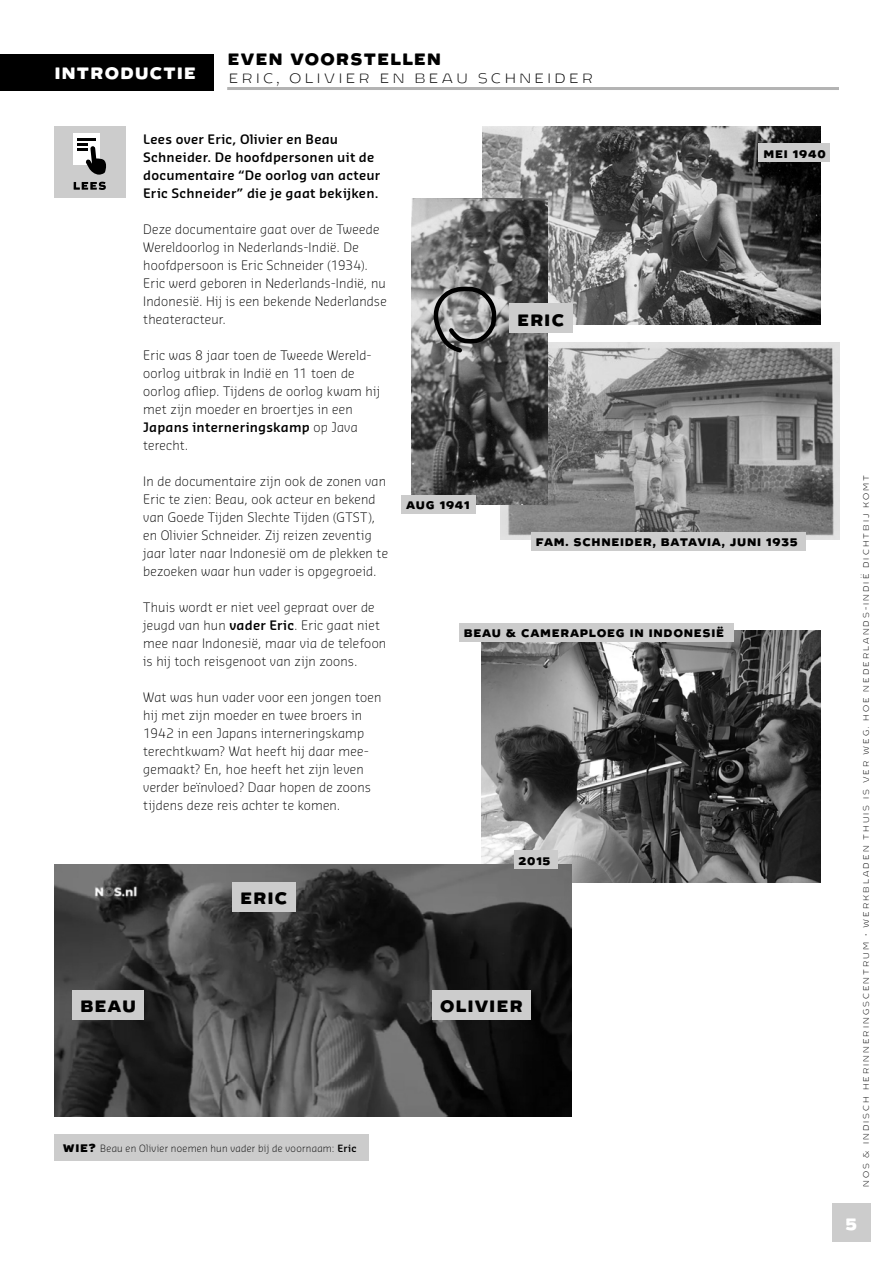
<style>
.page{position:relative;width:893px;height:1263px;background:#fff}
.page>*{position:absolute;margin:0;border:0;box-sizing:border-box;transform-origin:0 0}
.t1{font:18px "Typnic Headline";color:#000}
.t2{font:18px "Typnic Headline Fill";color:#000}
.t3{font:18px "Typnic Headline";color:#fff}
.t4{font:300 12.75px/18px "Sansa Std";letter-spacing:.02em;color:#000}
.t5{font:600 12.75px/18px "Sansa Std";letter-spacing:.02em;color:#000}
.t6{font:12px "Typnic Headline";color:#000}
.t7{font:10.5px "Typnic Headline Fill";color:#000}
.t8{font:300 9.75px "Sansa Std";letter-spacing:.03em;color:#000}
.s1{font-weight:600}
.s2{font-family:"Typnic Headline";font-weight:400;font-size:12px}
</style>
<div class="page">
<div style="left:832px;top:1203px;width:39px;height:39px;background:#ccc"></div>
<img style="left:500px;top:342px;width:339px;height:198px">
<img style="left:482px;top:126px;width:339px;height:198px">
<img style="left:481px;top:630px;width:339px;height:252px">
<img style="left:411px;top:198px;width:136px;height:306px">
<img style="left:54px;top:864px;width:517px;height:252px">
<svg style="left:431px;top:284px;width:70px;height:72px;background:#797979"></svg>
<div style="left:531px;top:532px;width:274px;height:18px;background:#ccc"></div>
<div style="left:459px;top:623px;width:274px;height:18px;background:#ccc"></div>
<div style="left:401px;top:495px;width:75px;height:18px;background:#ccc"></div>
<div style="left:759px;top:144px;width:71px;height:18px;background:#ccc"></div>
<div style="left:72px;top:990px;width:72px;height:30px;background:#ccc"></div>
<div style="left:232px;top:882px;width:63px;height:30px;background:#ccc"></div>
<div style="left:432px;top:990px;width:99px;height:30px;background:#ccc"></div>
<div style="left:514px;top:851px;width:44px;height:18px;background:#ccc"></div>
<div style="left:0;top:54px;width:213px;height:36px;background:#000"></div>
<div style="left:54px;top:126px;width:71px;height:71px;background:#ccc"></div>
<div style="left:73px;top:133px;width:26px;height:32px;background:#fff"></div>
<svg style="left:77px;top:138px;width:29px;height:37px"></svg>
<svg style="left:74px;top:182px;width:32px;height:8px"></svg>
<div style="left:54px;top:1134px;width:314px;height:27px;background:#ccc"></div>
<div style="left:509px;top:303px;width:63px;height:30px;background:#ccc"></div>
<hr style="left:227px;top:87px;width:612px;height:3px;background:#b3b3b3">
<h1 class="t3" style="left:54px;top:64px;width:144px">INTRODUCTIE</h1>
<h1 class="t1" style="left:227px;top:49px;width:216px">EVEN VOORSTELLEN</h1>
<h1 class="t2" style="left:227px;top:69px;width:369px">eric, olivier en beau schneider</h1>
<p class="t5" style="left:143px;top:130px;width:239px">Lees over Eric, Olivier en Beau Schneider. De hoofdpersonen uit de documentaire “De oorlog van acteur Eric Schneider” die je gaat bekijken.</p>
<p class="t4" style="left:143px;top:220px;width:245px">Deze documentaire gaat over de Tweede Wereldoorlog in Nederlands-Indië. De hoofdpersoon is Eric Schneider (1934).<br>Eric werd geboren in Nederlands-Indië, nu Indonesië. Hij is een bekende Nederlandse theateracteur.</p>
<p class="t4" style="left:143px;top:346px;width:238px">Eric was 8 jaar toen de Tweede Wereld&shy;oorlog uitbrak in Indië en 11 toen de oorlog afliep. Tijdens de oorlog kwam hij met zijn moeder en broertjes in een<br><span class="s1">Japans interneringskamp</span> op Java terecht.</p>
<p class="t4" style="left:143px;top:472px;width:246px">In de documentaire zijn ook de zonen van Eric te zien: Beau, ook acteur en bekend van Goede Tijden Slechte Tijden (GTST), en Olivier Schneider. Zij reizen zeventig jaar later naar Indonesië om de plekken te bezoeken waar hun vader is opgegroeid.</p>
<p class="t4" style="left:143px;top:598px;width:245px">Thuis wordt er niet veel gepraat over de jeugd van hun <span class="s1">vader Eric</span>. Eric gaat niet mee naar Indonesië, maar via de telefoon is hij toch reisgenoot van zijn zoons.</p>
<p class="t4" style="left:143px;top:688px;width:240px">Wat was hun vader voor een jongen toen hij met zijn moeder en twee broers in 1942 in een Japans interneringskamp terechtkwam? Wat heeft hij daar mee&shy;gemaakt? En, hoe heeft het zijn leven verder beïnvloed? Daar hopen de zoons tijdens deze reis achter te komen.</p>
<h1 class="t1" style="left:240px;top:889px;width:50px">ERIC</h1>
<h1 class="t1" style="left:517px;top:310px;width:50px">ERIC</h1>
<p class="t6" style="left:763px;top:147px;width:64px">MEI 1940</p>
<p class="t6" style="left:406px;top:498px;width:66px">AUG 1941</p>
<p class="t6" style="left:536px;top:536px;width:264px">FAM. SCHNEIDER, BATAVIA, JUNI 1935</p>
<p class="t6" style="left:463px;top:627px;width:263px">BEAU &amp; CAMERAPLOEG IN INDONESIË</p>
<p class="t6" style="left:518px;top:854px;width:34px">2015</p>
<h1 class="t1" style="left:80px;top:996px;width:58px">BEAU</h1>
<h1 class="t1" style="left:439px;top:996px;width:85px">OLIVIER</h1>
<p class="t8" style="left:63px;top:1142px;width:296px"><span class="s2">WIE?</span> Beau en Olivier noemen hun vader bij de voornaam: <span class="s1">Eric</span></p>
<p class="t7" style="left:861px;top:1188px;width:716px;rotate:-90deg">nos &amp; Indisch herinneringscentrum • werkbladen thuis is ver weg. hoe nederlands-indië dichtbij komt</p>
<h1 class="t3" style="left:845px;top:1214px;width:14px">5</h1>
</div>
